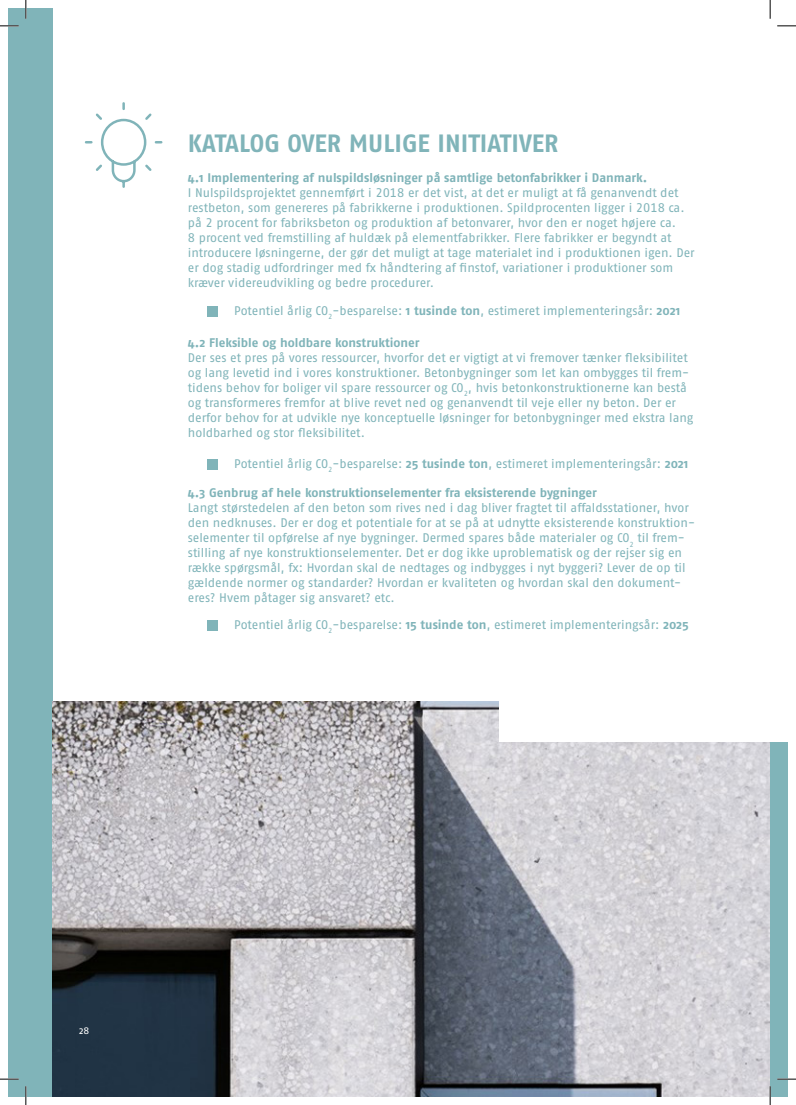
<style>
.page{position:relative;width:796px;height:1105px;background:#fff}
.page>*{position:absolute;margin:0;border:0;box-sizing:border-box;transform-origin:0 0}
.t1{font:700 25px "Fago No";color:#80b4b9}
.t2{font:12.5px/15px "Fago No Regular Tf";letter-spacing:-.005em;color:#80b4b9}
.t3{font:700 12.5px "Fago No";color:#80b4b9}
.t4{font:10px "Fago No";color:#fff}
.s1{font-family:"Fago No";font-weight:700}
</style>
<div class="page">
<div style="left:8px;top:9px;width:44px;height:1087px;background:#80b4b9"></div>
<svg style="left:84px;top:102px;width:79px;height:86px"></svg>
<img style="left:52px;top:701px;width:718px;height:395px">
<div style="left:207px;top:306px;width:11px;height:10px;background:#80b4b9"></div>
<div style="left:770px;top:742px;width:18px;height:354px;background:#80b4b9"></div>
<div style="left:207px;top:458px;width:11px;height:11px;background:#80b4b9"></div>
<div style="left:207px;top:619px;width:11px;height:11px;background:#80b4b9"></div>
<div style="left:499px;top:686px;width:271px;height:56px;background:#fff"></div>
<svg style="left:0;top:25px;width:19px;height:2px"></svg>
<svg style="left:777px;top:25px;width:19px;height:2px"></svg>
<svg style="left:0;top:1078px;width:19px;height:1px"></svg>
<svg style="left:777px;top:1078px;width:19px;height:1px"></svg>
<svg style="left:25px;top:0;width:2px;height:19px"></svg>
<svg style="left:25px;top:1086px;width:2px;height:18px"></svg>
<svg style="left:769px;top:0;width:2px;height:19px"></svg>
<svg style="left:769px;top:1085px;width:2px;height:19px"></svg>
<p class="t1" style="left:188px;top:128px;width:372px">KATALOG OVER MULIGE INITIATIVER</p>
<p class="t3" style="left:188px;top:170px;width:461px">4.1 Implementering af nulspildsløsninger på samtlige betonfabrikker i Danmark.</p>
<p class="t2" style="left:188px;top:185px;width:508px">I Nulspildsprojektet gennemført i 2018 er det vist, at det er muligt at få genanvendt det restbeton, som genereres på fabrikkerne i produktionen. Spildprocenten ligger i 2018 ca. på 2 procent for fabriksbeton og produktion af betonvarer, hvor den er noget højere ca.<br>8 procent ved fremstilling af huldæk på elementfabrikker. Flere fabrikker er begyndt at introducere løsningerne, der gør det muligt at tage materialet ind i produktionen igen. Der er dog stadig udfordringer med fx håndtering af finstof, variationer i produktioner som kræver videreudvikling og bedre procedurer.</p>
<p class="t2" style="left:234px;top:303px;width:448px">Potentiel årlig CO<sub>2</sub>-besparelse: <span class="s1">1 tusinde ton</span>, estimeret implementeringsår: <span class="s1">2021</span></p>
<p class="t3" style="left:188px;top:335px;width:233px">4.2 Fleksible og holdbare konstruktioner</p>
<p class="t2" style="left:188px;top:350px;width:507px">Der ses et pres på vores ressourcer, hvorfor det er vigtigt at vi fremover tænker fleksibilitet og lang levetid ind i vores konstruktioner. Betonbygninger som let kan ombygges til frem&shy;tidens behov for boliger vil spare ressourcer og CO<sub>2</sub>, hvis betonkonstruktionerne kan bestå og transformeres fremfor at blive revet ned og genanvendt til veje eller ny beton. Der er derfor behov for at udvikle nye konceptuelle løsninger for betonbygninger med ekstra lang holdbarhed og stor fleksibilitet.</p>
<p class="t2" style="left:234px;top:455px;width:456px">Potentiel årlig CO<sub>2</sub>-besparelse: <span class="s1">25 tusinde ton</span>, estimeret implementeringsår: <span class="s1">2021</span></p>
<p class="t3" style="left:188px;top:485px;width:411px">4.3 Genbrug af hele konstruktionselementer fra eksisterende bygninger</p>
<p class="t2" style="left:188px;top:500px;width:509px">Langt størstedelen af den beton som rives ned i dag bliver fragtet til affaldsstationer, hvor den nedknuses. Der er dog et potentiale for at se på at udnytte eksisterende konstruktion&shy;selementer til opførelse af nye bygninger. Dermed spares både materialer og CO<sub>2</sub> til frem&shy;stilling af nye konstruktionselementer. Det er dog ikke uproblematisk og der rejser sig en række spørgsmål, fx: Hvordan skal de nedtages og indbygges i nyt byggeri? Lever de op til gældende normer og standarder? Hvordan er kvaliteten og hvordan skal den dokument&shy;eres? Hvem påtager sig ansvaret? etc.</p>
<p class="t2" style="left:234px;top:616px;width:456px">Potentiel årlig CO<sub>2</sub>-besparelse: <span class="s1">15 tusinde ton</span>, estimeret implementeringsår: <span class="s1">2025</span></p>
<p class="t4" style="left:79px;top:1024px;width:12px">28</p>
</div>
